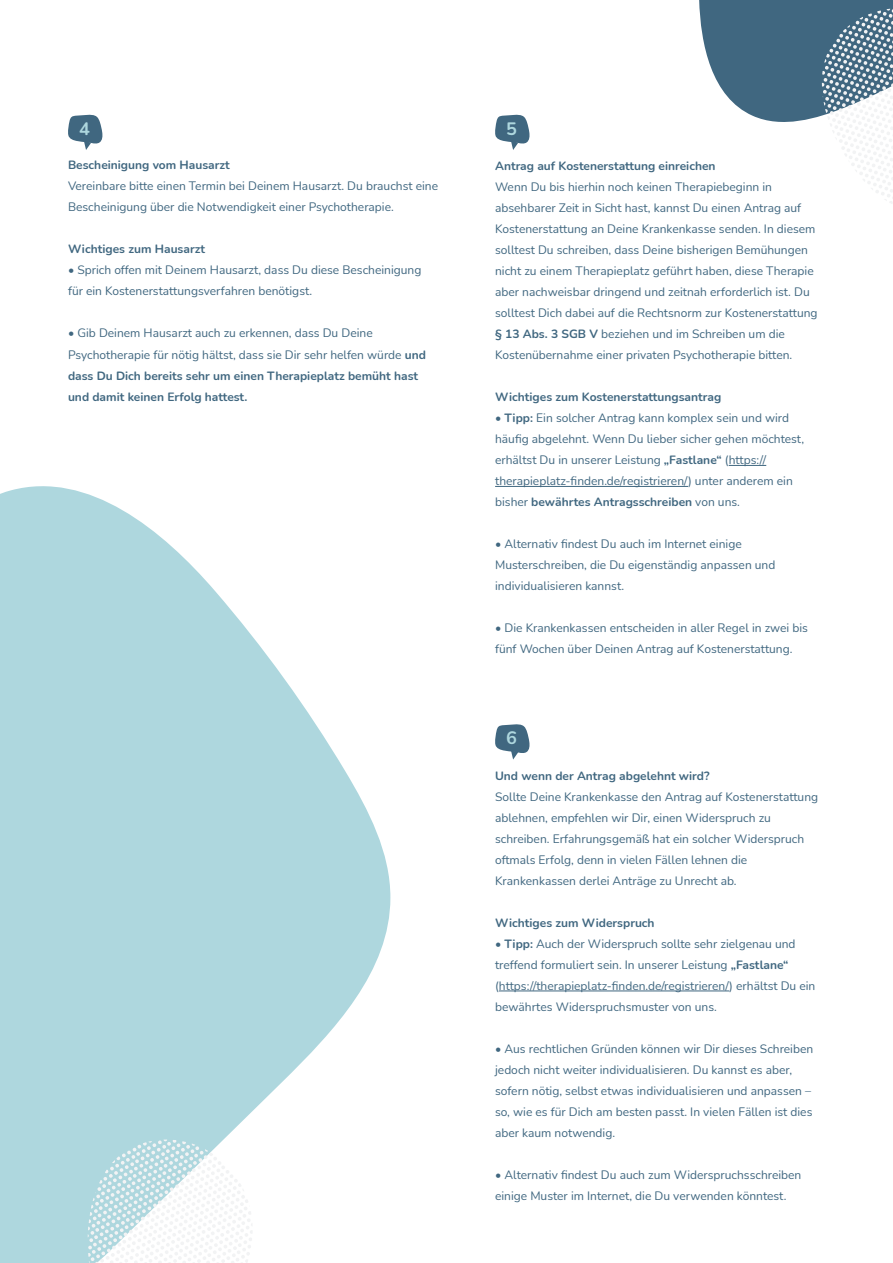
<style>
.page{position:relative;width:893px;height:1263px;background:#fff}
.page>*{position:absolute;margin:0;border:0;box-sizing:border-box;transform-origin:0 0}
.t1{font:700 18px "Nunito";color:#aed7de}
.t2{font:12px/21px "Nunito";color:#406780}
.t3{font:700 12px "Nunito";color:#406780}
.s1{font-weight:700}
</style>
<div class="page">
<svg style="left:0;top:486px;width:390px;height:777px;fill:#aed7de"></svg>
<svg style="left:699px;top:0;width:194px;height:204px"></svg>
<svg style="left:495px;top:115px;width:35px;height:35px"></svg>
<svg style="left:495px;top:724px;width:35px;height:35px"></svg>
<svg style="left:68px;top:115px;width:35px;height:35px"></svg>
<hr style="left:729px;top:465px;width:37px;height:1px;background:#406780">
<hr style="left:495px;top:486px;width:193px;height:1px;background:#406780">
<hr style="left:499px;top:991px;width:230px;height:1px;background:#406780">
<svg style="left:88px;top:1139px;width:165px;height:124px"></svg>
<h1 class="t1" style="left:79px;top:116px;width:12px">4</h1>
<p class="t3" style="left:68px;top:157px;width:163px">Bescheinigung vom Hausarzt</p>
<p class="t2" style="left:68px;top:175px;width:372px">Vereinbare bitte einen Termin bei Deinem Hausarzt. Du brauchst eine<br>Bescheinigung über die Notwendigkeit einer Psychotherapie.</p>
<p class="t3" style="left:68px;top:241px;width:139px">Wichtiges zum Hausarzt</p>
<p class="t2" style="left:68px;top:259px;width:355px">• Sprich offen mit Deinem Hausarzt, dass Du diese Bescheinigung für ein Kostenerstattungsverfahren benötigst.</p>
<p class="t2" style="left:68px;top:322px;width:359px">• Gib Deinem Hausarzt auch zu erkennen, dass Du Deine Psychotherapie für nötig hältst, dass sie Dir sehr helfen würde <span class="s1">und dass Du Dich bereits sehr um einen Therapieplatz bemüht hast und damit keinen Erfolg hattest.</span></p>
<h1 class="t1" style="left:506px;top:116px;width:12px">5</h1>
<p class="t3" style="left:495px;top:158px;width:222px">Antrag auf Kostenerstattung einreichen</p>
<p class="t2" style="left:495px;top:176px;width:324px">Wenn Du bis hierhin noch keinen Therapiebeginn in absehbarer Zeit in Sicht hast, kannst Du einen Antrag auf Kostenerstattung an Deine Krankenkasse senden. In diesem solltest Du schreiben, dass Deine bisherigen Bemühungen nicht zu einem Therapieplatz geführt haben, diese Therapie aber nachweisbar dringend und zeitnah erforderlich ist. Du solltest Dich dabei auf die Rechtsnorm zur Kostenerstattung <span class="s1">§ 13 Abs. 3 SGB V</span> beziehen und im Schreiben um die Kostenübernahme einer privaten Psychotherapie bitten.</p>
<p class="t3" style="left:495px;top:389px;width:228px">Wichtiges zum Kostenerstattungsantrag</p>
<p class="t2" style="left:495px;top:407px;width:310px">• <span class="s1">Tipp:</span> Ein solcher Antrag kann komplex sein und wird häufig abgelehnt. Wenn Du lieber sicher gehen möchtest, erhältst Du in unserer Leistung <span class="s1">„Fastlane“</span> (https:// therapieplatz-finden.de/registrieren/) unter anderem ein bisher <span class="s1">bewährtes Antragsschreiben</span> von uns.</p>
<p class="t2" style="left:495px;top:533px;width:282px">• Alternativ findest Du auch im Internet einige<br>Musterschreiben, die Du eigenständig anpassen und individualisieren kannst.</p>
<p class="t2" style="left:495px;top:617px;width:314px">• Die Krankenkassen entscheiden in aller Regel in zwei bis fünf Wochen über Deinen Antrag auf Kostenerstattung.</p>
<h1 class="t1" style="left:506px;top:725px;width:12px">6</h1>
<p class="t3" style="left:495px;top:767px;width:216px">Und wenn der Antrag abgelehnt wird?</p>
<p class="t2" style="left:495px;top:786px;width:325px">Sollte Deine Krankenkasse den Antrag auf Kostenerstattung ablehnen, empfehlen wir Dir, einen Widerspruch zu schreiben. Erfahrungsgemäß hat ein solcher Widerspruch oftmals Erfolg, denn in vielen Fällen lehnen die Krankenkassen derlei Anträge zu Unrecht ab.</p>
<p class="t3" style="left:495px;top:914px;width:161px">Wichtiges zum Widerspruch</p>
<p class="t2" style="left:495px;top:933px;width:322px">• <span class="s1">Tipp:</span> Auch der Widerspruch sollte sehr zielgenau und treffend formuliert sein. In unserer Leistung <span class="s1">„Fastlane“ </span>(https://therapieplatz-finden.de/registrieren/) erhältst Du ein bewährtes Widerspruchsmuster von uns.</p>
<p class="t2" style="left:495px;top:1038px;width:320px">• Aus rechtlichen Gründen können wir Dir dieses Schreiben jedoch nicht weiter individualisieren. Du kannst es aber, sofern nötig, selbst etwas individualisieren und anpassen – so, wie es für Dich am besten passt. In vielen Fällen ist dies aber kaum notwendig.</p>
<p class="t2" style="left:495px;top:1164px;width:308px">• Alternativ findest Du auch zum Widerspruchsschreiben einige Muster im Internet, die Du verwenden könntest.</p>
</div>
